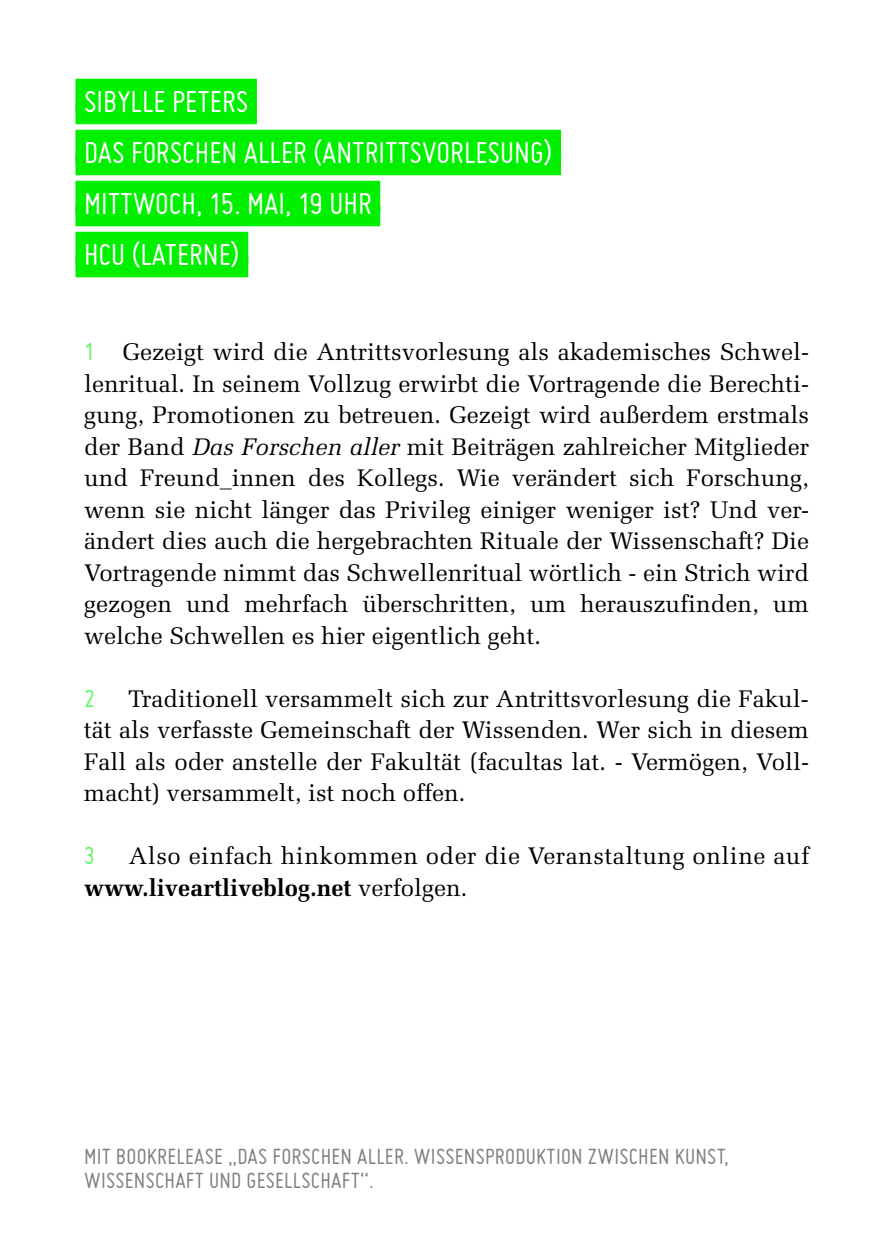
<style>
.page{position:relative;width:893px;height:1259px;background:#fff}
.page>*{position:absolute;margin:0;border:0;box-sizing:border-box;transform-origin:0 0}
.t1{font:33px/51px "Miso";color:#fff}
.t2{font:24px/31.5px "Melior";color:#000;text-align:justify}
.t3{font:24px/24px "Miso";letter-spacing:.01em;color:#808080}
.t4{font:24px/31.5px "Melior";letter-spacing:.02em;color:#000}
.s1{font-family:"Miso";font-size:27px;color:#66f666}
.s2{font-style:italic}
.s3{font-weight:700}
</style>
<div class="page">
<div style="left:75px;top:79px;width:182px;height:33px;background:#00f000"></div>
<div style="left:75px;top:103px;width:182px;height:21px;background:#00f000"></div>
<div style="left:75px;top:130px;width:486px;height:33px;background:#00f000"></div>
<div style="left:75px;top:154px;width:486px;height:21px;background:#00f000"></div>
<div style="left:75px;top:181px;width:305px;height:33px;background:#00f000"></div>
<div style="left:75px;top:205px;width:305px;height:21px;background:#00f000"></div>
<div style="left:75px;top:232px;width:173px;height:33px;background:#00f000"></div>
<div style="left:75px;top:256px;width:173px;height:21px;background:#00f000"></div>
<h1 class="t1" style="left:84px;top:75px;width:470px">SIBYLLE PETERS<br>DAS FORSCHEN ALLER (ANTRITTSVORLESUNG)<br>MITTWOCH, 15. MAI, 19 UHR<br>HCU (LATERNE)</h1>
<p class="t2" style="left:84px;top:336px;width:726px"><span class="s1">1</span> Gezeigt wird die Antrittsvorlesung als akademisches Schwel&shy;lenritual. In seinem Vollzug erwirbt die Vortragende die Berechti&shy;gung, Promotionen zu betreuen. Gezeigt wird außerdem erstmals der Band <span class="s2">Das Forschen aller</span> mit Beiträgen zahlreicher Mitglieder und Freund_innen des Kollegs. Wie verändert sich Forschung, wenn sie nicht länger das Privileg einiger weniger ist? Und ver&shy;ändert dies auch die hergebrachten Rituale der Wissenschaft? Die Vortragende nimmt das Schwellenritual wörtlich - ein Strich wird gezogen und mehrfach überschritten, um herauszufinden, um welche Schwellen es hier eigentlich geht.</p>
<p class="t2" style="left:84px;top:683px;width:727px"><span class="s1">2</span> Traditionell versammelt sich zur Antrittsvorlesung die Fakul&shy;tät als verfasste Gemeinschaft der Wissenden. Wer sich in diesem Fall als oder anstelle der Fakultät (facultas lat. - Vermögen, Voll&shy;macht) versammelt, ist noch offen.</p>
<p class="t4" style="left:84px;top:840px;width:726px"><span class="s1">3</span> Also einfach hinkommen oder die Veranstaltung online auf <span class="s3">www.liveartliveblog.net</span> verfolgen.</p>
<p class="t3" style="left:84px;top:1143px;width:646px">MIT BOOKRELEASE „DAS FORSCHEN ALLER. WISSENSPRODUKTION ZWISCHEN KUNST,<br>WISSENSCHAFT UND GESELLSCHAFT“.</p>
</div>
